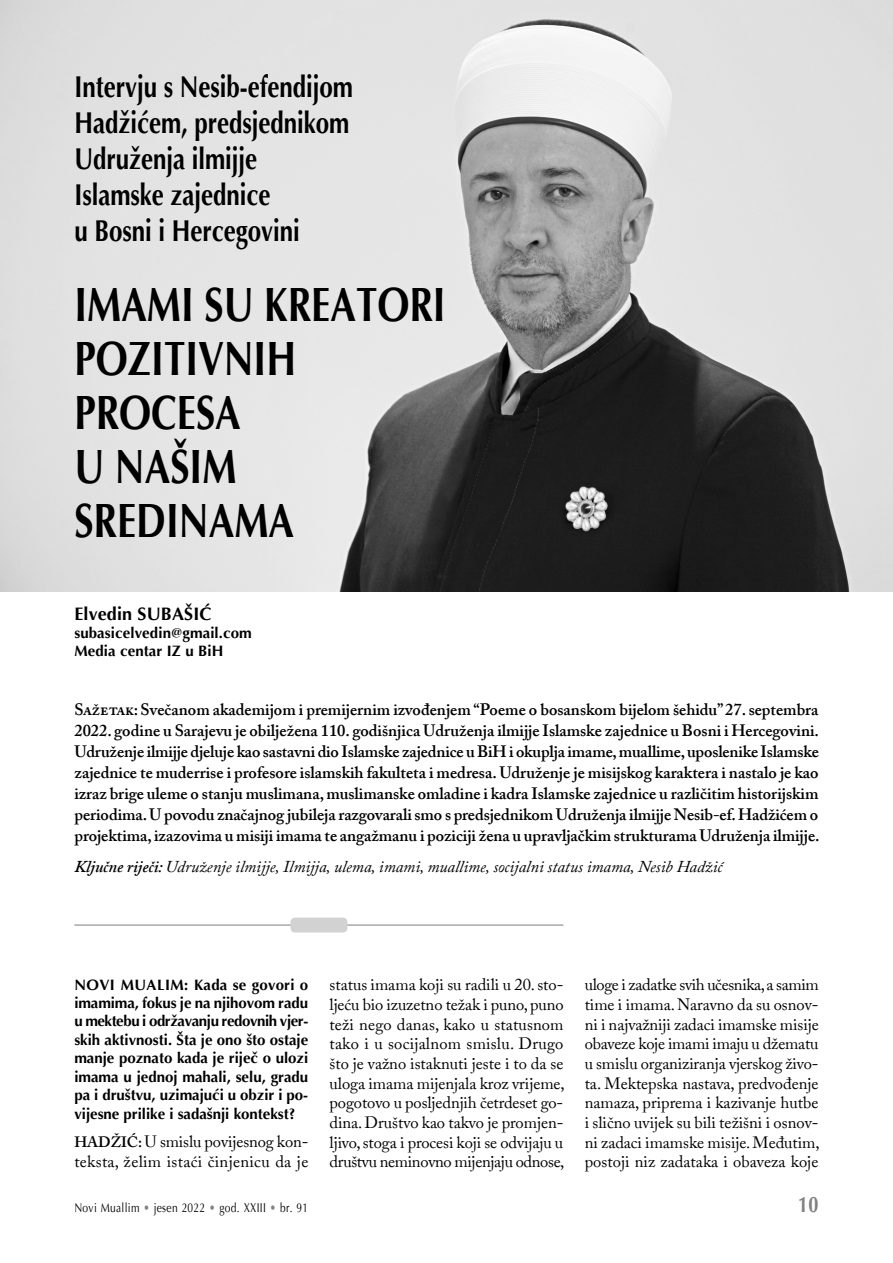
<style>
.page{position:relative;width:893px;height:1263px;background:#fff}
.page>*{position:absolute;margin:0;border:0;box-sizing:border-box;transform-origin:0 0}
.t1{font:700 48px/54px "Optima";color:#000;scale:.8 1}
.t2{font:700 30px/36px "Optima";color:#000;scale:.8 1}
.t3{font:700 22.5px "Optima";color:#818181;scale:.8 1}
.t4{font:700 18px "Optima";letter-spacing:.01em;color:#000}
.t5{font:600 16.5px/21px "Adobe Caslon Pro";color:#000;text-align:justify}
.t6{font:16.5px/19.6px "Adobe Caslon Pro";color:#000;text-align:justify}
.t7{font:italic 16.5px "Adobe Caslon Pro";color:#000}
.t8{font:16.5px/20.1px "Adobe Caslon Pro";letter-spacing:.02em;color:#000}
.t9{font:700 15px/18.5px "Optima";color:#000}
.t10{font:12.75px "Optima";letter-spacing:.03em;color:#000;scale:.8 1}
.s1{font-weight:600}
.s2{font-weight:600;font-size:15px}
.s3{color:#818181}
</style>
<div class="page">
<img style="left:0;top:0;width:893px;height:591px">
<hr style="left:74px;top:924px;width:489px;height:2px;background:#a9a9a9">
<div style="left:290px;top:918px;width:57px;height:14px;background:#d2d2d2;border-radius:5px"></div>
<h2 class="t2" style="left:74px;top:69px;width:349px">Intervju s Nesib-efendijom<br>Hadžićem, predsjednikom<br>Udruženja ilmijje<br>Islamske zajednice<br>u Bosni i Hercegovini</h2>
<h1 class="t1" style="left:74px;top:278px;width:466px">IMAMI SU KREATORI<br>POZITIVNIH<br>PROCESA<br>U NAŠIM<br>SREDINAMA</h1>
<p class="t4" style="left:74px;top:602px;width:139px">Elvedin SUBAŠIĆ</p>
<p class="t9" style="left:74px;top:624px;width:179px;line-height:18px">subasicelvedin@gmail.com<br>Media centar IZ u BiH</p>
<p class="t5" style="left:74px;top:699px;width:747px">Sažetak: Svečanom akademijom i premijernim izvođenjem “Poeme o bosanskom bijelom šehidu” 27. septembra 2022. godine u Sarajevu je obilježena 110. godišnjica Udruženja ilmijje Islamske zajednice u Bosni i Hercegovini.<br>Udruženje ilmijje djeluje kao sastavni dio Islamske zajednice u BiH i okuplja imame, muallime, uposlenike Islamske zajednice te muderrise i profesore islamskih fakulteta i medresa. Udruženje je misijskog karaktera i nastalo je kao izraz brige uleme o stanju muslimana, muslimanske omladine i kadra Islamske zajednice u različitim historijskim periodima. U povodu značajnog jubileja razgovarali smo s predsjednikom Udruženja ilmijje Nesib-ef. Hadžićem o projektima, izazovima u misiji imama te angažmanu i poziciji žena u upravljačkim strukturama Udruženja ilmijje.</p>
<p class="t7" style="left:74px;top:856px;width:649px"><span class="s1">Ključne riječi:</span> Udruženje ilmijje, Ilmijja, ulema, imami, muallime, socijalni status imama, Nesib Hadžić</p>
<p class="t9" style="left:74px;top:975px;width:235px;text-align:justify">NOVI MUALIM: Kada se govori o imamima, fokus je na njihovom radu u mektebu i održavanju redovnih vjer&shy;skih aktivnosti. Šta je ono što ostaje manje poznato kada je riječ o ulozi imama u jednoj mahali, selu, gradu pa i društvu, uzimajući u obzir i po&shy;vijesne prilike i sadašnji kontekst?</p>
<p class="t8" style="left:74px;top:1131px;width:235px"><span class="s2">HADŽIĆ:</span> U smislu povijesnog kon&shy;teksta, želim istaći činjenicu da je</p>
<p class="t6" style="left:330px;top:975px;width:237px">status imama koji su radili u 20. sto&shy;ljeću bio izuzetno težak i puno, puno teži nego danas, kako u statusnom tako i u socijalnom smislu. Drugo što je važno istaknuti jeste i to da se uloga imama mijenjala kroz vrijeme, pogotovo u posljednjih četrdeset go&shy;dina. Društvo kao takvo je promjen&shy;ljivo, stoga i procesi koji se odvijaju u društvu neminovno mijenjaju odnose,</p>
<p class="t6" style="left:585px;top:975px;width:236px">uloge i zadatke svih učesnika, a samim time i imama. Naravno da su osnov&shy;ni i najvažniji zadaci imamske misije obaveze koje imami imaju u džematu u smislu organiziranja vjerskog živo&shy;ta. Mektepska nastava, predvođenje namaza, priprema i kazivanje hutbe i slično uvijek su bili težišni i osnov&shy;ni zadaci imamske misije. Međutim, postoji niz zadataka i obaveza koje</p>
<p class="t10" style="left:74px;top:1199px;width:294px">Novi Muallim <span class="s3">•</span> jesen 2022 <span class="s3">•</span> god. XXIII <span class="s3">•</span> br. 91</p>
<h3 class="t3" style="left:798px;top:1190px;width:27px">10</h3>
</div>
